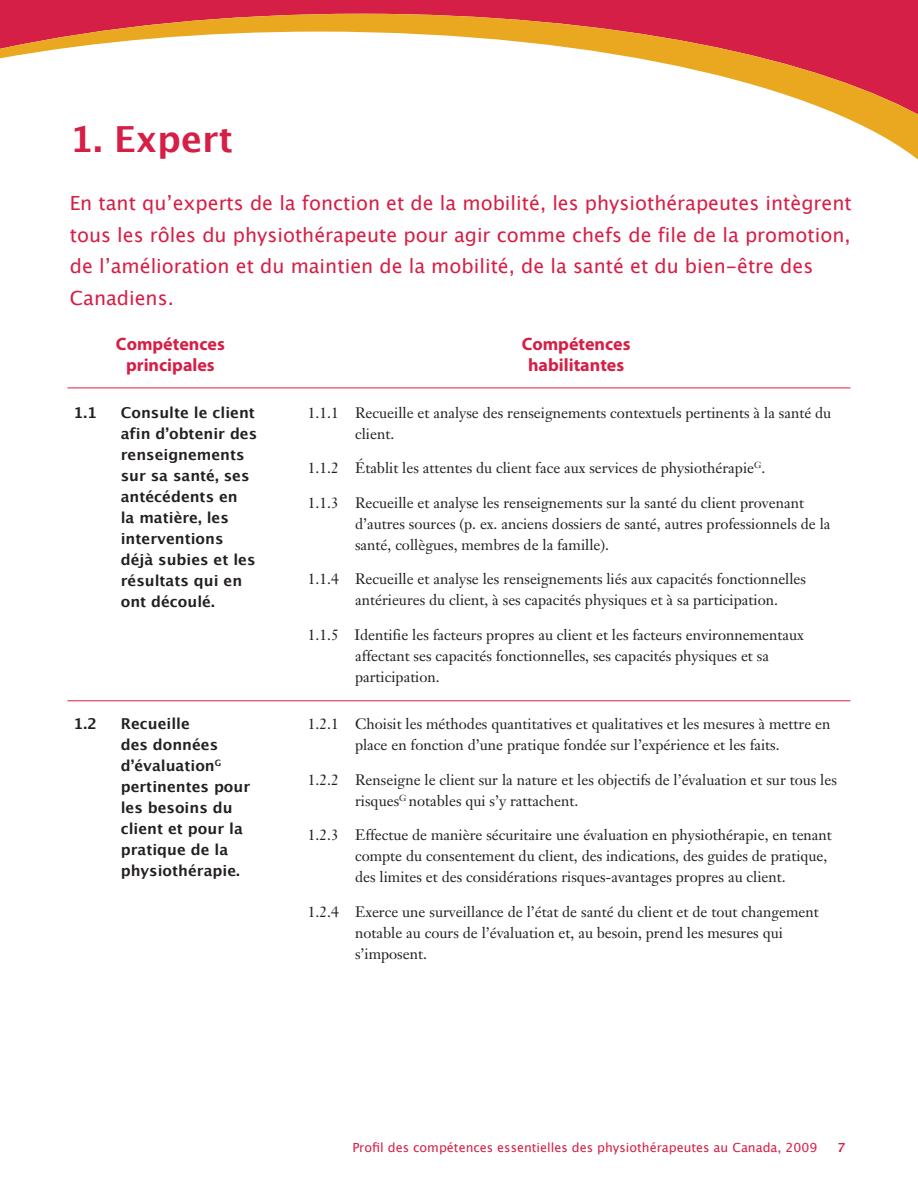
<style>
.page{position:relative;width:918px;height:1188px;background:#fff}
.page>*{position:absolute;margin:0;border:0;box-sizing:border-box;transform-origin:0 0}
.t1{font:700 36px "Lucida Grande";color:#d61f46}
.t2{font:19.5px/31.5px "Lucida Grande";color:#d61f46}
.t3{font:700 18px/21px "Myriad Pro";color:#d61f46;text-align:center}
.t4{font:15px/21px "Janson Text";color:#231f20}
.t5{font:700 15px/21px "Lucida Grande";color:#231f20}
.t6{font:12.6px "Lucida Grande";color:#d61f46}
.t7{font:700 12.6px "Lucida Grande";color:#d61f46}
</style>
<div class="page">
<div style="left:0;top:0;width:918px;height:14px;background:#d61f46"></div>
<svg style="left:0;top:14px;width:918px;height:146px"></svg>
<hr style="left:68px;top:388px;width:782px;height:1px;background:#d61f46">
<hr style="left:68px;top:700px;width:782px;height:1px;background:#d61f46">
<h1 class="t1" style="left:70px;top:110px;width:165px">1. Expert</h1>
<p class="t2" style="left:70px;top:188px;width:784px">En tant qu’experts de la fonction et de la mobilité, les physiothérapeutes intègrent tous les rôles du physiothérapeute pour agir comme chefs de file de la promotion, de l’amélioration et du maintien de la mobilité, de la santé et du bien-être des Canadiens.</p>
<p class="t3" style="left:116px;top:332px;width:110px">Compétences principales</p>
<p class="t3" style="left:522px;top:332px;width:110px">Compétences habilitantes</p>
<p class="t5" style="left:74px;top:402px;width:25px">1.1</p>
<p class="t5" style="left:121px;top:402px;width:138px">Consulte le client afin d’obtenir des renseignements sur sa santé, ses antécédents en<br>la matière, les interventions déjà subies et les résultats qui en ont découlé.</p>
<p class="t4" style="left:355px;top:402px;width:478px;text-indent:-47px">1.1.1 Recueille et analyse des renseignements contextuels pertinents à la santé du client.</p>
<p class="t4" style="left:308px;top:458px;width:459px">1.1.2 Établit les attentes du client face aux services de physiothérapie<sup>G</sup>.</p>
<p class="t4" style="left:355px;top:492px;width:477px;text-indent:-47px">1.1.3 Recueille et analyse les renseignements sur la santé du client provenant d’autres sources (p. ex. anciens dossiers de santé, autres professionnels de la santé, collègues, membres de la famille).</p>
<p class="t4" style="left:355px;top:569px;width:453px;text-indent:-47px">1.1.4 Recueille et analyse les renseignements liés aux capacités fonctionnelles antérieures du client, à ses capacités physiques et à sa participation.</p>
<p class="t4" style="left:355px;top:624px;width:450px;text-indent:-47px">1.1.5 Identifie les facteurs propres au client et les facteurs environnementaux affectant ses capacités fonctionnelles, ses capacités physiques et sa participation.</p>
<p class="t5" style="left:74px;top:714px;width:25px">1.2</p>
<p class="t5" style="left:121px;top:714px;width:131px">Recueille<br>des données d’évaluation<sup>G </sup>pertinentes pour les besoins du client et pour la pratique de la physiothérapie.</p>
<p class="t4" style="left:308px;top:714px;width:524px;text-align:center">1.2.1 Choisit les méthodes quantitatives et qualitatives et les mesures à mettre en place en fonction d’une pratique fondée sur l’expérience et les faits.</p>
<p class="t4" style="left:355px;top:769px;width:483px;text-indent:-47px">1.2.2 Renseigne le client sur la nature et les objectifs de l’évaluation et sur tous les risques<sup>G</sup> notables qui s’y rattachent.</p>
<p class="t4" style="left:355px;top:825px;width:478px;text-indent:-47px">1.2.3 Effectue de manière sécuritaire une évaluation en physiothérapie, en tenant compte du consentement du client, des indications, des guides de pratique, des limites et des considérations risques-avantages propres au client.</p>
<p class="t4" style="left:355px;top:901px;width:465px;text-indent:-47px">1.2.4 Exerce une surveillance de l’état de santé du client et de tout changement notable au cours de l’évaluation et, au besoin, prend les mesures qui s’imposent.</p>
<p class="t6" style="left:352px;top:1140px;width:466px">Profil des compétences essentielles des physiothérapeutes au Canada, 2009</p>
<p class="t7" style="left:837px;top:1137px;width:10px">7</p>
</div>
